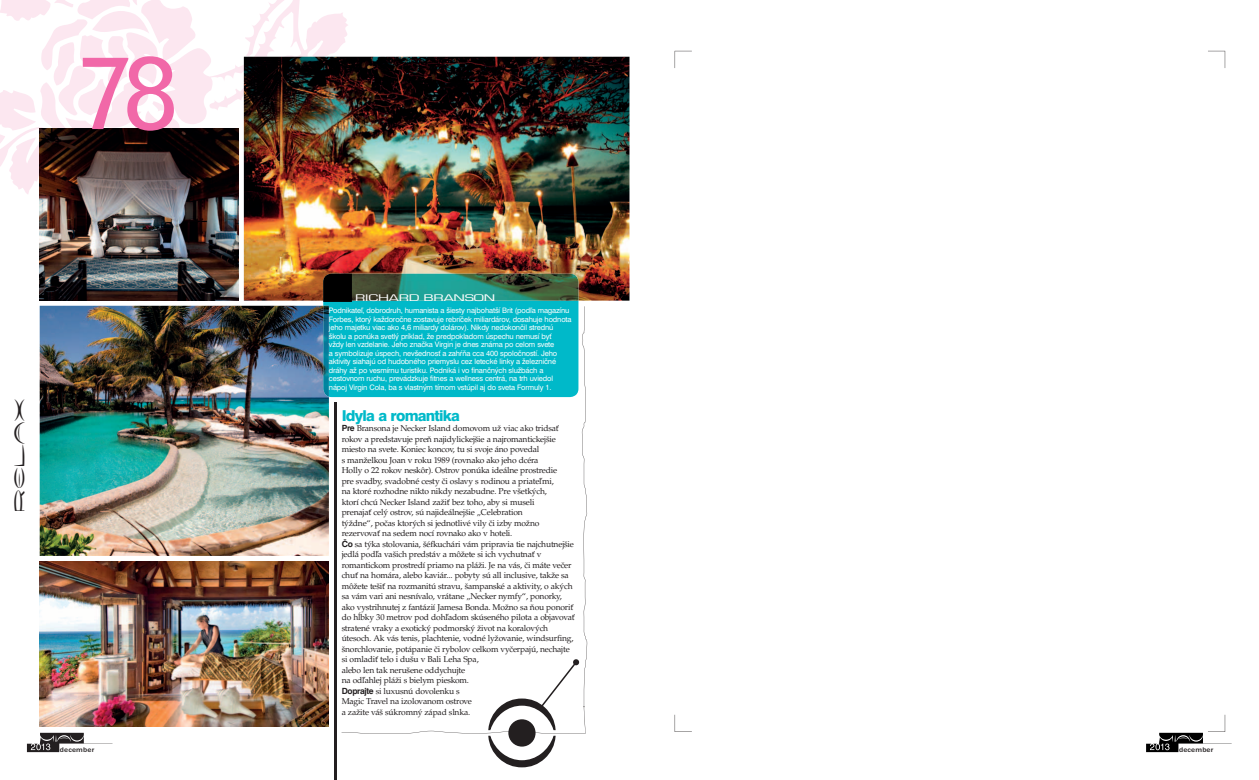
<style>
.page{position:relative;width:1259px;height:780px;background:#fff}
.page>*{position:absolute;margin:0;border:0;box-sizing:border-box;transform-origin:0 0}
.t1{font:700 97px "Bell Gothic Std";color:#f168a8}
.t2{font:16.5px "Miau";letter-spacing:-.05em;color:#231f20}
.t3{font:15px "Swiss 721 AT Heavy";letter-spacing:-.05em;color:#00b9c9}
.t4{font:10px "Eurostile TOT";letter-spacing:-.01em;color:#fff;scale:1.65 1}
.t5{font:8.5px/10.5px "Palladio LOT";letter-spacing:-.02em;color:#231f20}
.t6{font:7.5px/8.5px "Swiss 721 AT";letter-spacing:-.02em;color:#fff}
.t7{font:500 7px "Franklin Got Itc TOT";letter-spacing:.02em;color:#231f20;scale:1.1 1}
.s1{font-family:"Swiss 721 AT Bold"}
</style>
<div class="page">
<svg style="left:0;top:0;width:348px;height:194px"></svg>
<img style="left:40px;top:306px;width:289px;height:250px">
<img style="left:40px;top:128px;width:198px;height:172px">
<svg style="left:341px;top:306px;width:246px;height:427px"></svg>
<img style="left:244px;top:57px;width:385px;height:243px">
<img style="left:40px;top:561px;width:289px;height:165px">
<hr style="left:334px;top:402px;width:2px;height:378px;background:#231f20">
<svg style="left:674px;top:714px;width:18px;height:18px"></svg>
<svg style="left:674px;top:51px;width:18px;height:17px"></svg>
<svg style="left:1208px;top:51px;width:17px;height:17px"></svg>
<svg style="left:1146px;top:714px;width:85px;height:38px"></svg>
<svg style="left:27px;top:732px;width:85px;height:20px"></svg>
<svg style="left:323px;top:274px;width:255px;height:123px;background:#0aa5ae"></svg>
<svg style="left:488px;top:658px;width:91px;height:109px"></svg>
<h1 class="t1" style="left:79px;top:35px;width:100px">78</h1>
<h2 class="t2" style="left:11px;top:511px;width:116px;rotate:-90deg">RELAX</h2>
<p class="t4" style="left:355px;top:292px;width:86px">RICHARD BRANSON</p>
<p class="t6" style="left:329px;top:306px;width:244px">Podnikateľ, dobrodruh, humanista a šiesty najbohatší Brit (podľa magazínu Forbes, ktorý každoročne zostavuje rebríček miliardárov, dosahuje hodnota jeho majetku viac ako 4,6 miliardy dolárov). Nikdy nedokončil strednú školu a ponúka svetlý príklad, že predpokladom úspechu nemusí byť<br>vždy len vzdelanie. Jeho značka Virgin je dnes známa po celom svete<br>a symbolizuje úspech, nevšednosť a zahŕňa cca 400 spoločností. Jeho aktivity siahajú od hudobného priemyslu cez letecké linky a železničné dráhy až po vesmírnu turistiku. Podniká i vo finančných službách a cestovnom ruchu, prevádzkuje fitnes a wellness centrá, na trh uviedol nápoj Virgin Cola, ba s vlastným tímom vstúpil aj do sveta Formuly 1.</p>
<h3 class="t3" style="left:342px;top:406px;width:120px">Idyla a romantika</h3>
<p class="t5" style="left:342px;top:423px;width:235px"><span class="s1">Pre</span> Bransona je Necker Island domovom už viac ako tridsať rokov a predstavuje preň najidylickejšie a najromantickejšie miesto na svete. Koniec koncov, tu si svoje áno povedal<br>s manželkou Joan v roku 1989 (rovnako ako jeho dcéra<br>Holly o 22 rokov neskôr). Ostrov ponúka ideálne prostredie<br>pre svadby, svadobné cesty či oslavy s rodinou a priateľmi,<br>na ktoré rozhodne nikto nikdy nezabudne. Pre všetkých,<br>ktorí chcú Necker Island zažiť bez toho, aby si museli<br>prenajať celý ostrov, sú najideálnejšie „Celebration<br>týždne“, počas ktorých si jednotlivé vily či izby možno rezervovať na sedem nocí rovnako ako v hoteli.<br><span class="s1">Čo</span> sa týka stolovania, šéfkuchári vám pripravia tie najchutnejšie jedlá podľa vašich predstáv a môžete si ich vychutnať v romantickom prostredí priamo na pláži. Je na vás, či máte večer chuť na homára, alebo kaviár... pobyty sú all inclusive, takže sa môžete tešiť na rozmanitú stravu, šampanské a aktivity, o akých sa vám vari ani nesnívalo, vrátane „Necker nymfy“, ponorky, ako vystrihnutej z fantázií Jamesa Bonda. Možno sa ňou ponoriť do hĺbky 30 metrov pod dohľadom skúseného pilota a objavovať stratené vraky a exotický podmorský život na koralových útesoch. Ak vás tenis, plachtenie, vodné lyžovanie, windsurfing, šnorchlovanie, potápanie či rybolov celkom vyčerpajú, nechajte si omladiť telo i dušu v Bali Leha Spa,<br>alebo len tak nerušene oddychujte<br>na odľahlej pláži s bielym pieskom.<br><span class="s1">Doprajte</span> si luxusnú dovolenku s<br>Magic Travel na izolovanom ostrove<br>a zažite váš súkromný západ slnka.</p>
<p class="t7" style="left:60px;top:745px;width:33px">december</p>
<p class="t7" style="left:1179px;top:745px;width:33px">december</p>
</div>
